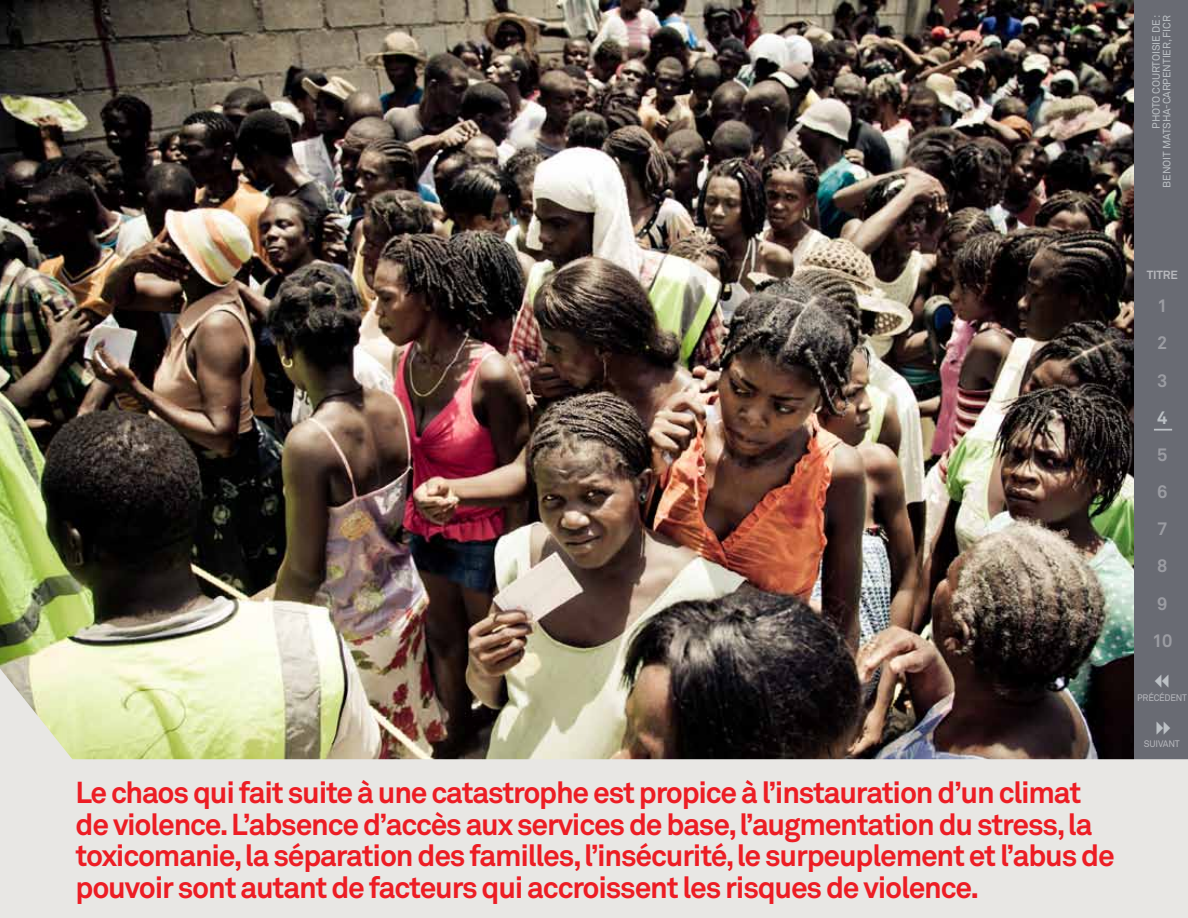
<style>
.page{position:relative;width:1188px;height:918px;background:#fff}
.page>*{position:absolute;margin:0;border:0;box-sizing:border-box;transform-origin:0 0}
.t1{font:700 30px/31.5px "Akkurat Std";letter-spacing:-.04em;color:#ed1d24}
.t2{font:700 18px/37.2px "Akkurat Std";color:#9b9ca2}
.t3{font:700 18px "Akkurat Std";color:#bcc1c5}
.t4{font:700 11.7px "Akkurat Std";letter-spacing:-.02em;color:#b7b8bd}
.t5{font:10.5px/10.5px "Akkurat Std";letter-spacing:-.01em;color:#bcc1c5;text-align:right}
.t6{font:9.3px "Akkurat Std";letter-spacing:-.025em;color:#b7b8bd;scale:.96 1}
.t7{font:9.3px "Akkurat Std";letter-spacing:-.025em;color:#b7b8bd}
</style>
<div class="page">
<img style="left:0;top:0;width:1134px;height:669px">
<div style="left:1134px;top:0;width:54px;height:759px;background:#696b73"></div>
<img style="left:0;top:669px;width:1188px;height:105px">
<div style="left:0;top:774px;width:1188px;height:144px;background:#e8e7e4"></div>
<svg style="left:1154px;top:429px;width:18px;height:2px"></svg>
<svg style="left:1157px;top:721px;width:13px;height:13px"></svg>
<svg style="left:1155px;top:674px;width:14px;height:14px"></svg>
<p class="t5" style="left:1151px;top:188px;width:175px;rotate:-90deg">PHOTO COURTOISIE DE :<br>benoit matsha-carpentier, FICR</p>
<p class="t1" style="left:76px;top:777px;width:1041px">Le chaos qui fait suite à une catastrophe est propice à l’instauration d’un climat de violence. L’absence d’accès aux services de base, l’augmentation du stress, la toxicomanie, la séparation des familles, l’insécurité, le surpeuplement et l’abus de pouvoir sont autant de facteurs qui accroissent les risques de violence.</p>
<p class="t4" style="left:1147px;top:267px;width:32px">TITRE</p>
<p class="t2" style="left:1157px;top:287px;width:12px">1</p>
<p class="t2" style="left:1157px;top:324px;width:12px">2<br>3</p>
<p class="t3" style="left:1157px;top:406px;width:12px">4</p>
<p class="t2" style="left:1152px;top:436px;width:22px">5<br>6<br>7<br>8<br>9<br>10</p>
<p class="t6" style="left:1137px;top:692px;width:53px">PRÉCÉDENT</p>
<p class="t7" style="left:1144px;top:738px;width:38px">SUIVANT</p>
</div>
